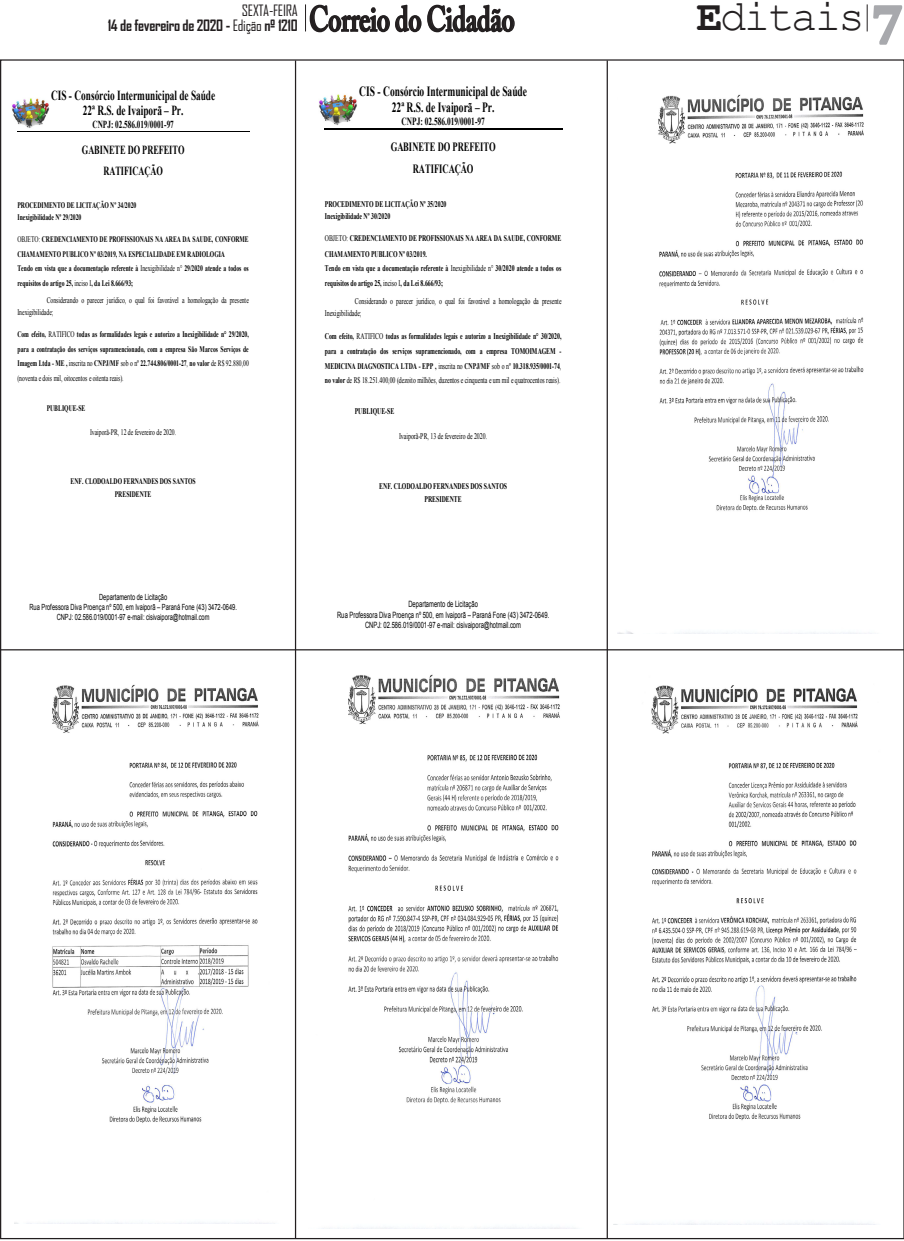
<style>
.page{position:relative;width:904px;height:1241px;background:#fff}
.page>*{position:absolute;margin:0;border:0;box-sizing:border-box;transform-origin:0 0}
.t1{font:700 56px "Cambria";color:#a8a9ad}
.t2{font:43.88px "Courier New";letter-spacing:-.06em;color:#231f20}
.t3{font:600 35.38px "Adobe Caslon Pro";letter-spacing:-.01em;color:#231f20;scale:.73 1}
.t4{font:700 15px "Agency FB";letter-spacing:-.02em;color:#231f20}
.t5{font:15px "Agency FB";letter-spacing:-.02em;color:#231f20}
.t6{font:700 14.12px/16.2px "Times New Roman";color:#000;text-align:center;scale:.67 1}
.t7{font:700 13.88px/15.9px "Times New Roman";color:#000;text-align:center;scale:.67 1}
.t8{font:700 12.62px/21.6px "Times New Roman";letter-spacing:-.005em;color:#000;text-align:center;scale:.67 1}
.t9{font:700 12.38px/21.1px "Times New Roman";letter-spacing:-.005em;color:#000;text-align:center;scale:.67 1}
.t10{font:700 10.88px "Times New Roman";letter-spacing:-.005em;color:#000;scale:.67 1}
.t11{font:700 10.62px "Times New Roman";letter-spacing:-.005em;color:#000;scale:.67 1}
.t12{font:700 8.62px/15.5px "Times New Roman";letter-spacing:-.005em;color:#000;scale:.67 1}
.t13{font:8.62px/12.6px "Times New Roman";letter-spacing:-.005em;color:#000;scale:.67 1}
.t14{font:8.62px/10px "Arial";color:#000;text-align:center;scale:.67 1}
.t15{font:700 8.5px/15.1px "Times New Roman";letter-spacing:-.005em;color:#000;scale:.67 1}
.t16{font:8.5px/12.4px "Times New Roman";letter-spacing:-.005em;color:#000;scale:.67 1}
.t17{font:8.5px/9.8px "Arial";color:#000;text-align:center;scale:.67 1}
.s1{font-weight:400}
.s2{font-weight:700}
</style>
<div class="page">
<svg style="left:866px;top:4px;width:37px;height:41px"></svg>
<svg style="left:305px;top:4px;width:210px;height:29px"></svg>
<hr style="left:295px;top:60px;width:1px;height:1177px;background:#231f20">
<hr style="left:606px;top:60px;width:2px;height:1177px;background:#231f20">
<hr style="left:1px;top:649px;width:903px;height:1px;background:#231f20">
<hr style="left:17px;top:131px;width:232px;height:1px;background:#000">
<img style="left:12px;top:98px;width:37px;height:30px">
<hr style="left:324px;top:128px;width:238px;height:1px;background:#000">
<img style="left:319px;top:94px;width:38px;height:31px">
<img style="left:618px;top:94px;width:246px;height:539px">
<img style="left:15px;top:684px;width:244px;height:539px">
<img style="left:348px;top:674px;width:212px;height:554px">
<img style="left:651px;top:685px;width:207px;height:436px">
<p class="t5" style="left:242px;top:1px;width:57px">SEXTA-FEIRA</p>
<p class="t4" style="left:108px;top:16px;width:191px">14 de fevereiro de 2020 - <span class="s1">Edição</span> nº 1210</p>
<p class="t3" style="left:309px;top:-2px;width:283px">Correio do Cidadão</p>
<p class="t2" style="left:696px;top:-10px;width:170px"><span class="s2">E</span>ditais</p>
<p class="t1" style="left:870px;top:-10px;width:35px">7</p>
<p class="t7" style="left:51px;top:87px;width:246px">CIS - Consórcio Intermunicipal de Saúde<br>22ª R.S. de Ivaiporã – Pr.</p>
<p class="t11" style="left:92px;top:117px;width:123px">CNPJ: 02.586.019/0001-97</p>
<p class="t6" style="left:359px;top:82px;width:252px">CIS - Consórcio Intermunicipal de Saúde<br>22ª R.S. de Ivaiporã – Pr.</p>
<p class="t10" style="left:401px;top:114px;width:126px">CNPJ: 02.586.019/0001-97</p>
<p class="t9" style="left:82px;top:139px;width:155px">GABINETE DO PREFEITO<br>RATIFICAÇÃO</p>
<p class="t15" style="left:17px;top:199px;width:179px;line-height:12.1px">PROCEDIMENTO DE LICITAÇÃO Nº 34/2020<br>Inexigibilidade Nº 29/2020</p>
<p class="t15" style="left:17px;top:231px;width:347px"><span class="s1">OBJETO:</span> CREDENCIAMENTO DE PROFISSIONAIS NA AREA DA SAUDE, CONFORME<br>CHAMAMENTO PUBLICO Nº 03/2019, NA ESPECIALIDADE EM RADIOLOGIA</p>
<p class="t15" style="left:17px;top:261px;width:347px;line-height:14.5px">Tendo em vista que a documentação referente à <span class="s1">Inexigibilidade n°</span> 29/2020 atende a todos os requisitos do artigo 25, <span class="s1">inciso I</span>, da Lei 8.666/93;</p>
<p class="t16" style="left:17px;top:293px;width:347px;text-indent:29px">Considerando o parecer jurídico, o qual foi favorável a homologação da presente<br>Inexigibilidade;</p>
<p class="t15" style="left:17px;top:326px;width:347px">Com efeito, <span class="s1">RATIFICO</span> todas as formalidades legais e autorizo a Inexigibilidade n° 29/2020, para a contratação dos serviços supramencionado, com a empresa São Marcos Serviços de</p>
<p class="t16" style="left:17px;top:356px;width:347px;line-height:14.5px"><span class="s2">Imagem Ltda - ME ,</span> inscrita no <span class="s2">CNPJ/MF</span> sob o nº <span class="s2">22.744.806/0001-27</span>, <span class="s2">no valor</span> de R$ 92.880,00 (noventa e dois mil, oitocentos e oitenta reais).</p>
<p class="t15" style="left:47px;top:400px;width:59px">PUBLIQUE-SE</p>
<p class="t16" style="left:90px;top:425px;width:130px">Ivaiporã-PR, 12 de fevereiro de 2020.</p>
<p class="t8" style="left:391px;top:136px;width:158px">GABINETE DO PREFEITO<br>RATIFICAÇÃO</p>
<p class="t12" style="left:325px;top:197px;width:183px;line-height:12.4px">PROCEDIMENTO DE LICITAÇÃO Nº 35/2020<br>Inexigibilidade Nº 30/2020</p>
<p class="t12" style="left:325px;top:230px;width:354px"><span class="s1">OBJETO:</span> CREDENCIAMENTO DE PROFISSIONAIS NA AREA DA SAUDE, CONFORME<br>CHAMAMENTO PUBLICO Nº 03/2019.</p>
<p class="t12" style="left:325px;top:261px;width:354px;line-height:14.9px">Tendo em vista que a documentação referente à <span class="s1">Inexigibilidade n°</span> 30/2020 atende a todos os requisitos do artigo 25, <span class="s1">inciso I</span>, da Lei 8.666/93;</p>
<p class="t13" style="left:325px;top:294px;width:355px;text-indent:30px">Considerando o parecer jurídico, o qual foi favorável a homologação da presente<br>Inexigibilidade;</p>
<p class="t12" style="left:325px;top:328px;width:355px">Com efeito, <span class="s1">RATIFICO</span> todas as formalidades legais e autorizo a Inexigibilidade n° 30/2020, para a contratação dos serviços supramencionado, com a empresa TOMOIMAGEM -</p>
<p class="t13" style="left:325px;top:358px;width:354px;line-height:14.9px"><span class="s2">MEDICINA DIAGNOSTICA LTDA - EPP ,</span> inscrita no <span class="s2">CNPJ/MF</span> sob o nº <span class="s2">10.318.935/0001-74</span>, <span class="s2">no valor</span> de R$ 18.251.400,00 (dezoito milhões, duzentos e cinquenta e um mil e quatrocentos reais).</p>
<p class="t12" style="left:355px;top:403px;width:60px">PUBLIQUE-SE</p>
<p class="t13" style="left:399px;top:429px;width:133px">Ivaiporã-PR, 13 de fevereiro de 2020.</p>
<p class="t15" style="left:71px;top:475px;width:188px;line-height:12.4px;text-align:center">ENF. CLODOALDO FERNANDES DOS SANTOS<br>PRESIDENTE</p>
<p class="t12" style="left:379px;top:480px;width:192px;line-height:12.6px;text-align:center">ENF. CLODOALDO FERNANDES DOS SANTOS<br>PRESIDENTE</p>
<p class="t17" style="left:29px;top:592px;width:311px">Departamento de Licitação<br>Rua Professora Diva Proença nº 500, em Ivaiporã – Paraná Fone (43) 3472-0649.<br>CNPJ: 02.586.019/0001-97 e-mail: cisivaipora@hotmail.com</p>
<p class="t14" style="left:337px;top:599px;width:318px">Departamento de Licitação<br>Rua Professora Diva Proença nº 500, em Ivaiporã – Paraná Fone (43) 3472-0649.<br>CNPJ: 02.586.019/0001-97 e-mail: cisivaipora@hotmail.com</p>
</div>
